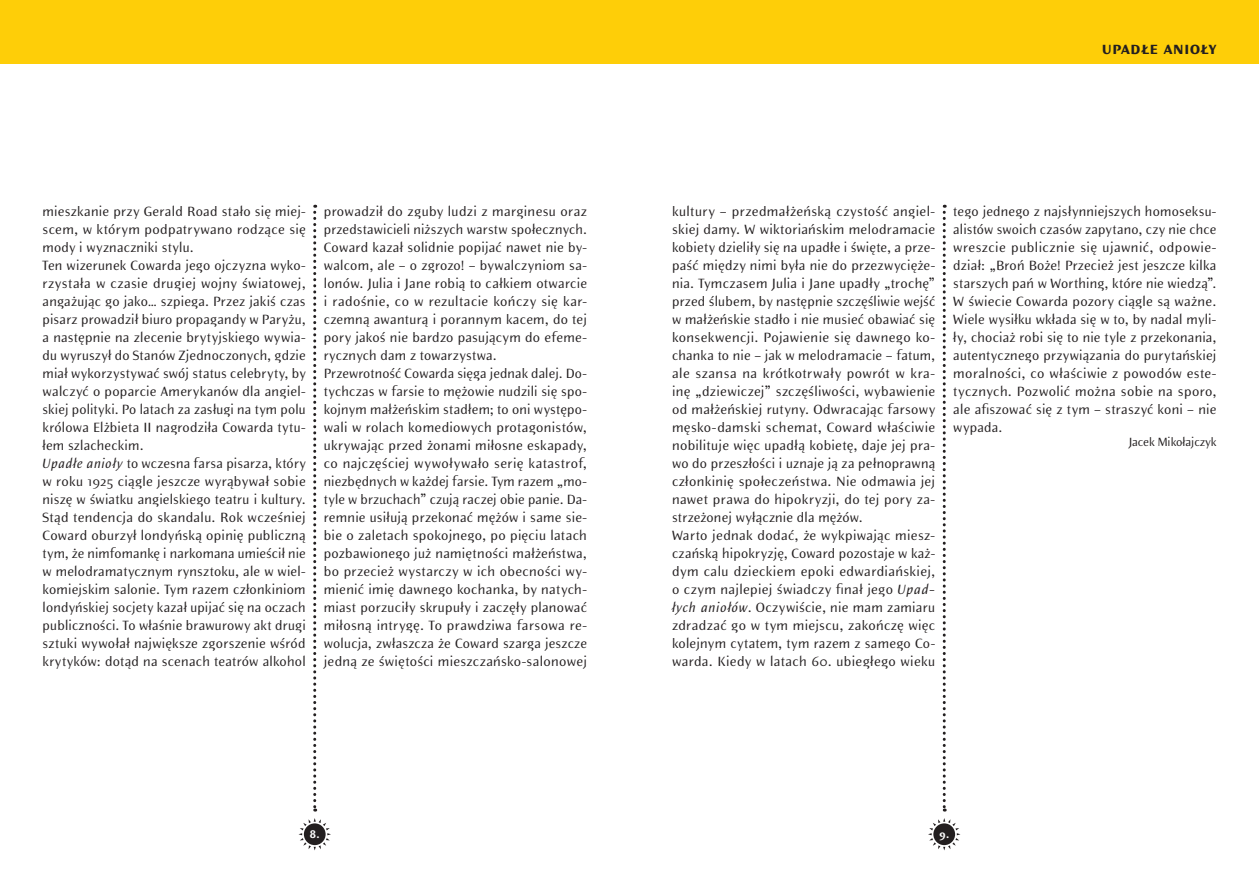
<style>
.page{position:relative;width:1259px;height:893px;background:#fff}
.page>*{position:absolute;margin:0;border:0;box-sizing:border-box;transform-origin:0 0}
.t1{font:700 18px "Elemental Sans Pro";letter-spacing:.015em;color:#231f20}
.t2{font:13.5px/18px "Elemental Sans Pro";letter-spacing:.025em;color:#231f20}
.t3{font:12px "Elemental Sans Pro";color:#231f20}
.t4{font:700 11.25px "Elemental Sans Pro";color:#fff}
.s1{font-style:italic}
</style>
<div class="page">
<div style="left:0;top:0;width:629px;height:64px;background:#fece08"></div>
<div style="left:629px;top:0;width:630px;height:64px;background:#fece08"></div>
<svg style="left:298px;top:818px;width:33px;height:32px"></svg>
<svg style="left:928px;top:818px;width:32px;height:32px"></svg>
<svg style="left:942px;top:205px;width:3px;height:607px"></svg>
<svg style="left:313px;top:205px;width:3px;height:607px"></svg>
<h1 class="t1" style="left:1101px;top:37px;width:116px">upadłe anioły</h1>
<p class="t2" style="left:43px;top:202px;width:265px">mieszkanie przy Gerald Road stało się miej&shy;scem, w którym podpatrywano rodzące się mody i wyznaczniki stylu.<br>Ten wizerunek Cowarda jego ojczyzna wyko&shy;rzystała w czasie drugiej wojny światowej, angażując go jako… szpiega. Przez jakiś czas pisarz prowadził biuro propagandy w Paryżu, a następnie na zlecenie brytyjskiego wywia&shy;du wyruszył do Stanów Zjednoczonych, gdzie miał wykorzystywać swój status celebryty, by walczyć o poparcie Amerykanów dla angiel&shy;skiej polityki. Po latach za zasługi na tym polu królowa Elżbieta II nagrodziła Cowarda tytu&shy;łem szlacheckim.<br><span class="s1">Upadłe anioły</span> to wczesna farsa pisarza, który w roku 1925 ciągle jeszcze wyrąbywał sobie niszę w światku angielskiego teatru i kultury.<br>Stąd tendencja do skandalu. Rok wcześniej Coward oburzył londyńską opinię publiczną tym, że nimfomankę i narkomana umieścił nie w melodramatycznym rynsztoku, ale w wiel&shy;komiejskim salonie. Tym razem członkiniom londyńskiej socjety kazał upijać się na oczach publiczności. To właśnie brawurowy akt drugi sztuki wywołał największe zgorszenie wśród krytyków: dotąd na scenach teatrów alkohol</p>
<p class="t2" style="left:324px;top:202px;width:265px">prowadził do zguby ludzi z marginesu oraz przedstawicieli niższych warstw społecznych.<br>Coward kazał solidnie popijać nawet nie by&shy;walcom, ale – o zgrozo! – bywalczyniom sa&shy;lonów. Julia i Jane robią to całkiem otwarcie i radośnie, co w rezultacie kończy się kar&shy;czemną awanturą i porannym kacem, do tej pory jakoś nie bardzo pasującym do efeme&shy;rycznych dam z towarzystwa.<br>Przewrotność Cowarda sięga jednak dalej. Do&shy;tychczas w farsie to mężowie nudzili się spo&shy;kojnym małżeńskim stadłem; to oni występo&shy;wali w rolach komediowych protagonistów, ukrywając przed żonami miłosne eskapady, co najczęściej wywoływało serię katastrof, niezbędnych w każdej farsie. Tym razem „mo&shy;tyle w brzuchach” czują raczej obie panie. Da&shy;remnie usiłują przekonać mężów i same sie&shy;bie o zaletach spokojnego, po pięciu latach pozbawionego już namiętności małżeństwa, bo przecież wystarczy w ich obecności wy&shy;mienić imię dawnego kochanka, by natych&shy;miast porzuciły skrupuły i zaczęły planować miłosną intrygę. To prawdziwa farsowa re&shy;wolucja, zwłaszcza że Coward szarga jeszcze jedną ze świętości mieszczańsko-salonowej</p>
<p class="t2" style="left:672px;top:202px;width:265px">kultury – przedmałżeńską czystość angiel&shy;skiej damy. W wiktoriańskim melodramacie kobiety dzieliły się na upadłe i święte, a prze&shy;paść między nimi była nie do przezwycięże&shy;nia. Tymczasem Julia i Jane upadły „trochę” przed ślubem, by następnie szczęśliwie wejść w małżeńskie stadło i nie musieć obawiać się konsekwencji. Pojawienie się dawnego ko&shy;chanka to nie – jak w melodramacie – fatum, ale szansa na krótkotrwały powrót w kra&shy;inę „dziewiczej” szczęśliwości, wybawienie od małżeńskiej rutyny. Odwracając farsowy męsko-damski schemat, Coward właściwie nobilituje więc upadłą kobietę, daje jej pra&shy;wo do przeszłości i uznaje ją za pełnoprawną członkinię społeczeństwa. Nie odmawia jej nawet prawa do hipokryzji, do tej pory za&shy;strzeżonej wyłącznie dla mężów.<br>Warto jednak dodać, że wykpiwając miesz&shy;czańską hipokryzję, Coward pozostaje w każ&shy;dym calu dzieckiem epoki edwardiańskiej, o czym najlepiej świadczy finał jego <span class="s1">Upad&shy;łych aniołów</span>. Oczywiście, nie mam zamiaru zdradzać go w tym miejscu, zakończę więc kolejnym cytatem, tym razem z samego Co&shy;warda. Kiedy w latach 60. ubiegłego wieku</p>
<p class="t2" style="left:953px;top:202px;width:265px;text-align:justify">tego jednego z najsłynniejszych homoseksu&shy;alistów swoich czasów zapytano, czy nie chce wreszcie publicznie się ujawnić, odpowie&shy;dział: „Broń Boże! Przecież jest jeszcze kilka starszych pań w Worthing, które nie wiedzą”.<br>W świecie Cowarda pozory ciągle są ważne.<br>Wiele wysiłku wkłada się w to, by nadal myli&shy;ły, chociaż robi się to nie tyle z przekonania, autentycznego przywiązania do purytańskiej moralności, co właściwie z powodów este&shy;tycznych. Pozwolić można sobie na sporo, ale afiszować się z tym – straszyć koni – nie wypada.</p>
<p class="t3" style="left:1128px;top:434px;width:89px">Jacek Mikołajczyk</p>
<p class="t4" style="left:310px;top:827px;width:11px">8.</p>
<p class="t4" style="left:939px;top:827px;width:11px">9.</p>
</div>
